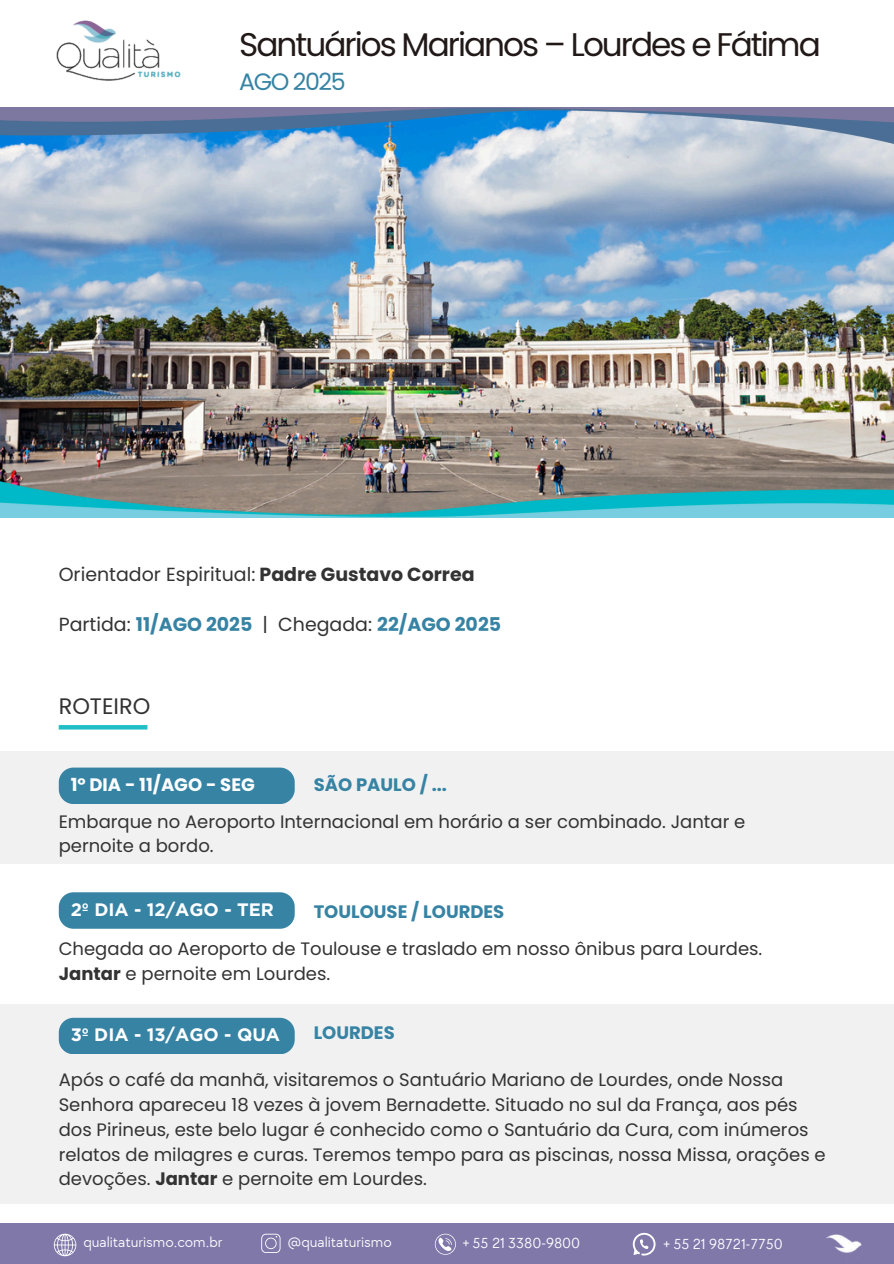
<style>
.page{position:relative;width:894px;height:1264px;background:#fff}
.page>*{position:absolute;margin:0;border:0;box-sizing:border-box;transform-origin:0 0}
.t1{font:32.7px "Poppins";letter-spacing:-.06em;color:#201917}
.t2{font:23.7px "Poppins";letter-spacing:-.06em;color:#3683a4}
.t3{font:22.35px "Poppins";color:#333}
.t4{font:18.9px "Poppins";color:#333}
.t5{font:700 18.9px "Poppins";color:#3683a4}
.t6{font:18px/24.8px "Poppins";color:#333}
.t7{font:700 18px "Poppins";color:#3683a4}
.t8{font:700 18px "Gotham";color:#fff}
.t9{font:700 18px "Poppins";color:#fff}
.t10{font:15px "TT Chocolates";color:#fff}
.s1{font-weight:700}
.s2{font-weight:400;color:#333}
</style>
<div class="page">
<img style="left:0;top:145px;width:893px;height:335px">
<img style="left:0;top:20px;width:205px;height:88px">
<svg style="left:59px;top:725px;width:88px;height:4px"></svg>
<div style="left:59px;top:892px;width:235px;height:36px;background:#3683a4"></div>
<div style="left:0;top:751px;width:893px;height:113px;background:#f1f1f1"></div>
<div style="left:59px;top:767px;width:235px;height:36px;background:#3683a4"></div>
<div style="left:0;top:1004px;width:893px;height:199px;background:#f1f1f1"></div>
<div style="left:59px;top:1017px;width:235px;height:36px;background:#3683a4"></div>
<div style="left:0;top:1222px;width:893px;height:41px;background:#8178aa"></div>
<img style="left:799px;top:1222px;width:81px;height:31px">
<svg style="left:435px;top:1233px;width:21px;height:21px"></svg>
<svg style="left:261px;top:1233px;width:19px;height:19px"></svg>
<svg style="left:54px;top:1233px;width:22px;height:23px"></svg>
<svg style="left:632px;top:1232px;width:23px;height:24px"></svg>
<img style="left:0;top:480px;width:893px;height:37px">
<img style="left:0;top:108px;width:893px;height:37px">
<h4 class="t1" style="left:239px;top:22px;width:583px">Santuários Marianos – Lourdes e Fátima</h4>
<h4 class="t2" style="left:239px;top:65px;width:108px">AGO 2025</h4>
<p class="t4" style="left:59px;top:561px;width:417px">Orientador Espiritual: <span class="s1">Padre Gustavo Correa</span></p>
<h4 class="t5" style="left:59px;top:611px;width:444px"><span class="s2">Partida:</span> 11/AGO 2025 <span class="s2">| Chegada:</span> 22/AGO 2025</h4>
<h2 class="t3" style="left:59px;top:690px;width:93px">ROTEIRO</h2>
<h4 class="t9" style="left:71px;top:772px;width:185px">1º DIA - 11/AGO - SEG</h4>
<p class="t7" style="left:313px;top:772px;width:135px">SÃO PAULO / ...</p>
<h3 class="t6" style="left:59px;top:809px;width:688px">Embarque no Aeroporto Internacional em horário a ser combinado. Jantar e pernoite a bordo.</h3>
<p class="t8" style="left:71px;top:898px;width:204px">2º DIA - 12/AGO - TER</p>
<h3 class="t7" style="left:313px;top:899px;width:192px">TOULOUSE / LOURDES</h3>
<h3 class="t6" style="left:59px;top:936px;width:705px">Chegada ao Aeroporto de Toulouse e traslado em nosso ônibus para Lourdes.<br><span class="s1">Jantar</span> e pernoite em Lourdes.</h3>
<h3 class="t8" style="left:71px;top:1024px;width:211px">3º DIA - 13/AGO - QUA</h3>
<h4 class="t7" style="left:313px;top:1020px;width:83px">LOURDES</h4>
<p class="t6" style="left:59px;top:1067px;width:768px">Após o café da manhã, visitaremos o Santuário Mariano de Lourdes, onde Nossa Senhora apareceu 18 vezes à jovem Bernadette. Situado no sul da França, aos pés dos Pirineus, este belo lugar é conhecido como o Santuário da Cura, com inúmeros relatos de milagres e curas. Teremos tempo para as piscinas, nossa Missa, orações e devoções. <span class="s1">Jantar</span> e pernoite em Lourdes.</p>
<h4 class="t10" style="left:83px;top:1233px;width:141px">qualitaturismo.com.br</h4>
<h3 class="t10" style="left:287px;top:1233px;width:106px">@qualitaturismo</h3>
<h3 class="t10" style="left:462px;top:1233px;width:119px">+ 55 21 3380-9800</h3>
<p class="t10" style="left:663px;top:1235px;width:121px">+ 55 21 98721-7750</p>
</div>
